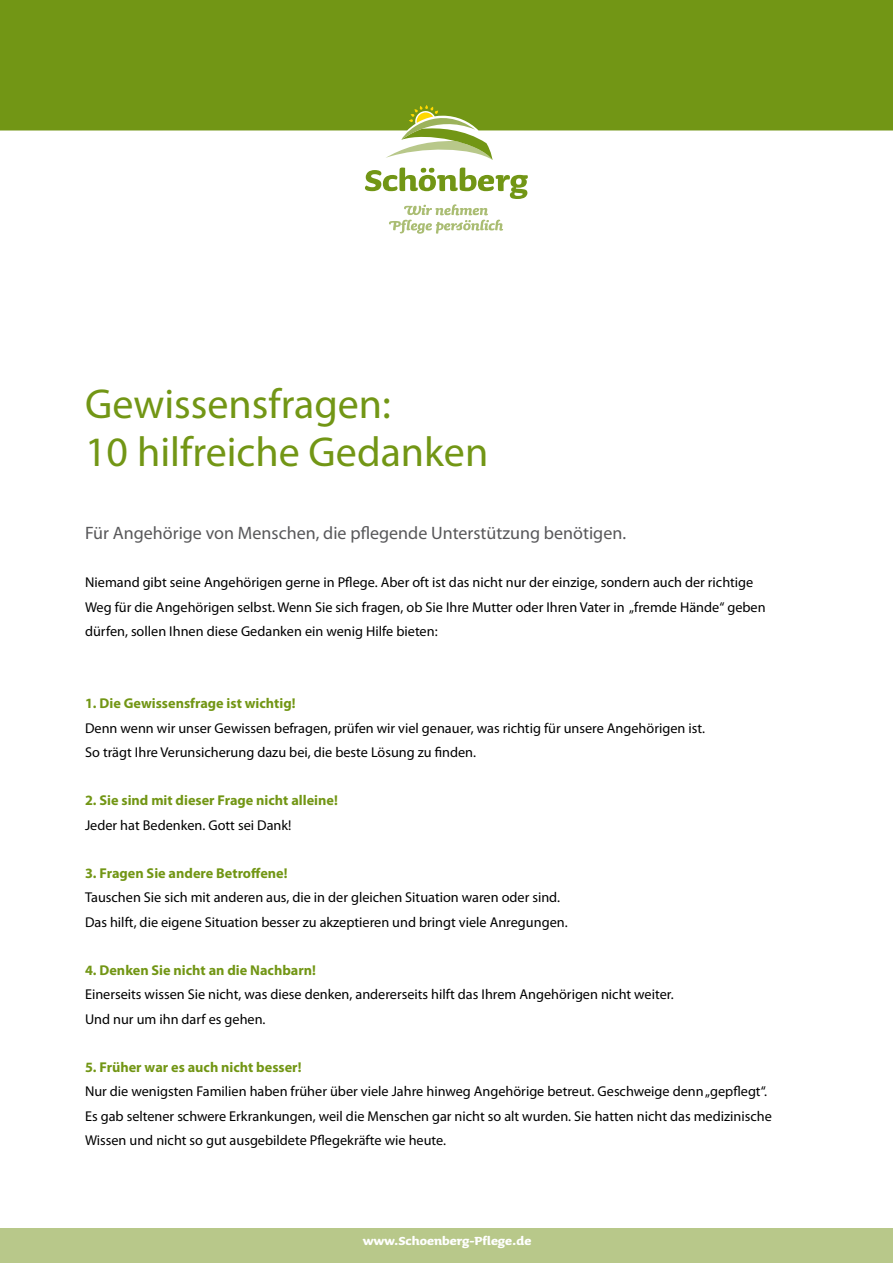
<style>
.page{position:relative;width:893px;height:1263px;background:#fff}
.page>*{position:absolute;margin:0;border:0;box-sizing:border-box;transform-origin:0 0}
.t1{font:42px/48.4px "Myriad Pro";color:#729615}
.t2{font:18px "Myriad Pro";color:#58585a}
.t3{font:700 15px "Sauna";color:#fff}
.t4{font:14.25px/24.3px "Myriad Pro";color:#000}
.t5{font:700 14.25px "Myriad Pro";color:#729615}
</style>
<div class="page">
<div style="left:0;top:0;width:893px;height:131px;background:#729615"></div>
<svg style="left:385px;top:103px;width:107px;height:57px"></svg>
<svg style="left:365px;top:168px;width:163px;height:66px"></svg>
<div style="left:0;top:1228px;width:893px;height:35px;background:#b8c88a"></div>
<h1 class="t1" style="left:85px;top:379px;width:405px">Gewissensfragen:<br>10 hilfreiche Gedanken</h1>
<p class="t2" style="left:85px;top:522px;width:543px">Für Angehörige von Menschen, die pflegende Unterstützung benötigen.</p>
<p class="t4" style="left:85px;top:570px;width:682px">Niemand gibt seine Angehörigen gerne in Pflege. Aber oft ist das nicht nur der einzige, sondern auch der richtige<br>Weg für die Angehörigen selbst. Wenn Sie sich fragen, ob Sie Ihre Mutter oder Ihren Vater in „fremde Hände“ geben dürfen, sollen Ihnen diese Gedanken ein wenig Hilfe bieten:</p>
<p class="t5" style="left:85px;top:694px;width:212px">1. Die Gewissensfrage ist wichtig!</p>
<p class="t4" style="left:85px;top:715px;width:621px">Denn wenn wir unser Gewissen befragen, prüfen wir viel genauer, was richtig für unsere Angehörigen ist.<br>So trägt Ihre Verunsicherung dazu bei, die beste Lösung zu finden.</p>
<p class="t5" style="left:85px;top:791px;width:254px">2. Sie sind mit dieser Frage nicht alleine!</p>
<p class="t4" style="left:85px;top:812px;width:208px">Jeder hat Bedenken. Gott sei Dank!</p>
<p class="t5" style="left:85px;top:864px;width:204px">3. Fragen Sie andere Betroffene!</p>
<p class="t4" style="left:85px;top:885px;width:484px">Tauschen Sie sich mit anderen aus, die in der gleichen Situation waren oder sind.<br>Das hilft, die eigene Situation besser zu akzeptieren und bringt viele Anregungen.</p>
<p class="t5" style="left:85px;top:961px;width:232px">4. Denken Sie nicht an die Nachbarn!</p>
<p class="t4" style="left:85px;top:982px;width:590px">Einerseits wissen Sie nicht, was diese denken, andererseits hilft das Ihrem Angehörigen nicht weiter.<br>Und nur um ihn darf es gehen.</p>
<p class="t5" style="left:85px;top:1058px;width:218px">5. Früher war es auch nicht besser!</p>
<p class="t4" style="left:85px;top:1079px;width:688px">Nur die wenigsten Familien haben früher über viele Jahre hinweg Angehörige betreut. Geschweige denn „gepflegt“.<br>Es gab seltener schwere Erkrankungen, weil die Menschen gar nicht so alt wurden. Sie hatten nicht das medizinische<br>Wissen und nicht so gut ausgebildete Pflegekräfte wie heute.</p>
<p class="t3" style="left:363px;top:1231px;width:170px">www.Schoenberg-Pflege.de</p>
</div>
